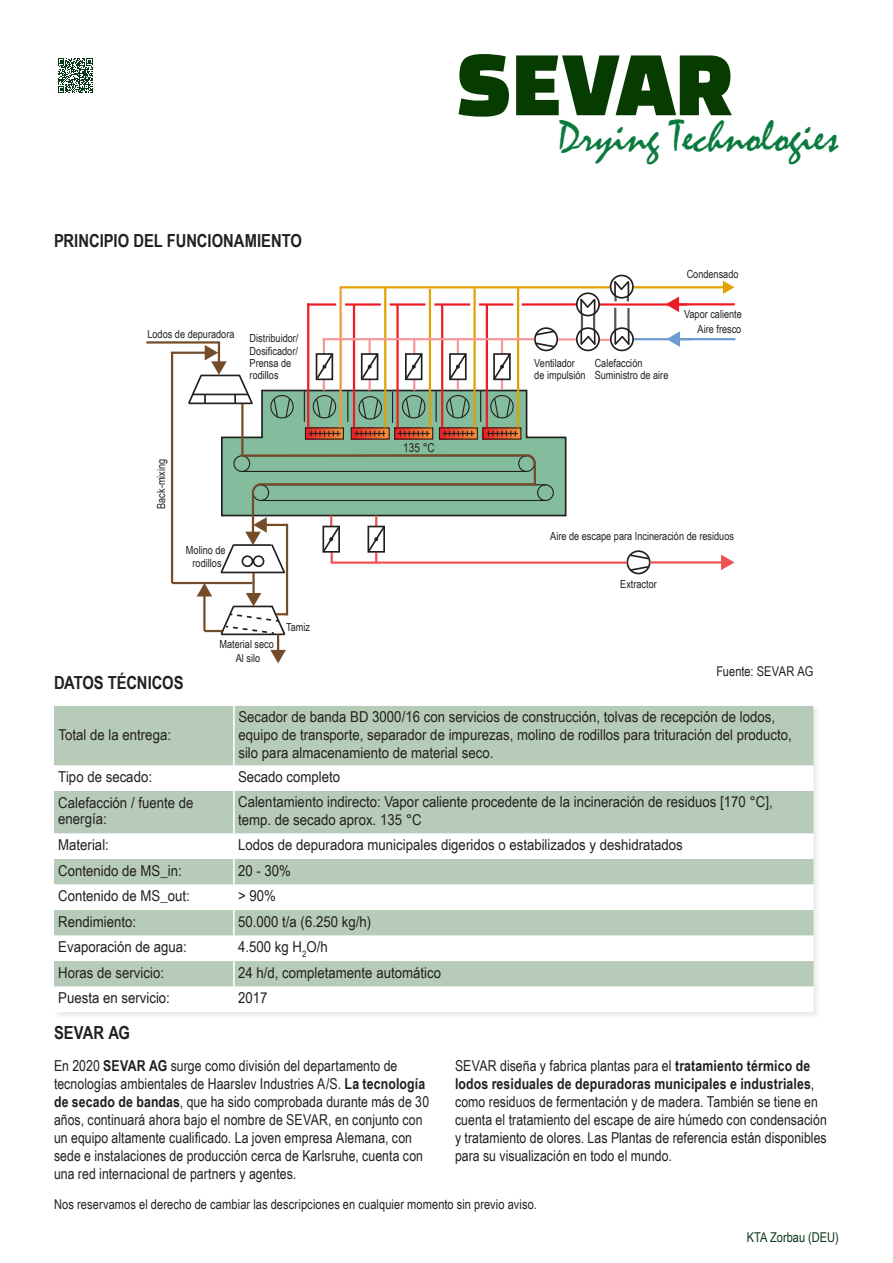
<style>
.page{position:relative;width:893px;height:1263px;background:#fff}
.page>*{position:absolute;margin:0;border:0;box-sizing:border-box;transform-origin:0 0}
.t1{font:95.55px "Changa One";color:#073c00}
.t2{font:45px "Mistral";color:#0a7b3e}
.Intro_tekst{font:700 18px "Arial Narrow";color:#231f20}
.Tussenkop{font:15px/18px "Arial Narrow";color:#231f20}
.Tussenkop-2{font:15px/18px "Arial Narrow";color:#231f20;scale:1.07 1}
.t3{font:13.5px "Arial Narrow";letter-spacing:.005em;color:#231f20}
.t4{font:13.5px "Arial Narrow";color:#09381a}
.t5{font:12.3px "Arial Narrow";color:#231f20}
.t6{font:11.1px/12.3px "Arial Narrow";color:#231f20}
.s1{font-weight:700}
</style>
<div class="page">
<hr style="left:146px;top:341px;width:74px;height:3px;background:#754c29">
<hr style="left:599px;top:303px;width:88px;height:3px;background:#ed1c24">
<hr style="left:677px;top:303px;width:58px;height:2px;background:#ed1c24">
<svg style="left:666px;top:297px;width:13px;height:15px"></svg>
<hr style="left:634px;top:286px;width:91px;height:2px;background:#e1a100">
<svg style="left:723px;top:281px;width:11px;height:13px"></svg>
<svg style="left:666px;top:331px;width:69px;height:16px"></svg>
<hr style="left:633px;top:338px;width:58px;height:2px;background:#6e9cd1">
<hr style="left:650px;top:561px;width:73px;height:2px;background:#f05253">
<svg style="left:721px;top:555px;width:13px;height:15px"></svg>
<hr style="left:171px;top:352px;width:36px;height:2px;background:#754c29">
<hr style="left:171px;top:352px;width:2px;height:231px;background:#754c29">
<div style="left:610px;top:275px;width:24px;height:24px;border:2px solid #221f1f;border-radius:50%"></div>
<hr style="left:252px;top:573px;width:3px;height:22px;background:#754c29">
<hr style="left:172px;top:582px;width:80px;height:2px;background:#754c29">
<svg style="left:187px;top:279px;width:464px;height:296px"></svg>
<hr style="left:286px;top:524px;width:2px;height:91px;background:#754c29">
<svg style="left:197px;top:583px;width:90px;height:80px"></svg>
<div style="left:52px;top:705px;width:769px;height:315px;background:#f2f2f2"></div>
<div style="left:54px;top:706px;width:759px;height:127px;background:#b7ccb8"></div>
<div style="left:54px;top:765px;width:759px;height:26px;background:#fff"></div>
<svg style="left:54px;top:833px;width:759px;height:179px;fill:#fff"></svg>
<hr style="left:233px;top:706px;width:2px;height:59px;background:#fff">
<hr style="left:233px;top:765px;width:2px;height:26px;background:#fff">
<hr style="left:233px;top:791px;width:2px;height:42px;background:#fff">
<hr style="left:233px;top:833px;width:2px;height:26px;background:#fff">
<hr style="left:233px;top:859px;width:2px;height:25px;background:#fff">
<hr style="left:233px;top:884px;width:2px;height:26px;background:#fff">
<hr style="left:233px;top:910px;width:2px;height:25px;background:#fff">
<hr style="left:233px;top:935px;width:2px;height:26px;background:#fff">
<hr style="left:233px;top:961px;width:2px;height:25px;background:#fff">
<hr style="left:233px;top:986px;width:2px;height:26px;background:#fff">
<svg style="left:58px;top:58px;width:35px;height:35px"></svg>
<p class="Intro_tekst" style="left:54px;top:227px;width:249px">PRINCIPIO DEL FUNCIONAMIENTO</p>
<p class="t6" style="left:147px;top:327px;width:89px">Lodos de depuradora</p>
<p class="t6" style="left:250px;top:332px;width:50px">Distribuidor/<br>Dosificador/<br>Prensa de rodillos</p>
<p class="t6" style="left:155px;top:509px;width:51px;rotate:-90deg">Back-mixing</p>
<p class="t6" style="left:186px;top:544px;width:41px;text-align:center">Molino de rodillos</p>
<p class="t6" style="left:286px;top:620px;width:25px">Tamiz</p>
<p class="Intro_tekst" style="left:54px;top:669px;width:131px">DATOS TÉCNICOS</p>
<p class="t6" style="left:219px;top:637px;width:56px;line-height:13.4px;text-align:center">Material seco<br>Al silo</p>
<h1 class="t1" style="left:456px;top:31px;width:279px">SEVAR</h1>
<h2 class="t2" style="left:558px;top:109px;width:282px">Drying Technologies</h2>
<p class="t5" style="left:403px;top:438px;width:33px">135 °C</p>
<p class="t6" style="left:687px;top:268px;width:53px">Condensado</p>
<p class="t6" style="left:684px;top:308px;width:59px">Vapor caliente</p>
<p class="t6" style="left:534px;top:356px;width:53px">Ventilador de impulsión</p>
<p class="t6" style="left:595px;top:356px;width:75px">Calefacción<br>Suministro de aire</p>
<p class="t6" style="left:698px;top:323px;width:45px">Aire fresco</p>
<p class="t6" style="left:550px;top:530px;width:185px">Aire de escape para Incineración de residuos</p>
<p class="t6" style="left:620px;top:578px;width:38px">Extractor</p>
<p class="t3" style="left:716px;top:661px;width:99px">Fuente: SEVAR AG</p>
<p class="Tussenkop-2" style="left:59px;top:725px;width:107px">Total de la entrega:</p>
<p class="Tussenkop-2" style="left:238px;top:707px;width:519px">Secador de banda BD 3000/16 con servicios de construcción, tolvas de recepción de lodos, equipo de transporte, separador de impurezas, molino de rodillos para trituración del producto, silo para almacenamiento de material seco.</p>
<p class="Tussenkop-2" style="left:58px;top:767px;width:89px">Tipo de secado:</p>
<p class="Tussenkop-2" style="left:238px;top:767px;width:97px">Secado completo</p>
<p class="Tussenkop-2" style="left:58px;top:794px;width:128px;line-height:16.5px">Calefacción / fuente de energía:</p>
<p class="Tussenkop-2" style="left:238px;top:792px;width:501px">Calentamiento indirecto: Vapor caliente procedente de la incineración de residuos [170 °C], temp. de secado aprox. 135 °C</p>
<p class="Tussenkop-2" style="left:58px;top:835px;width:49px">Material:</p>
<p class="Tussenkop-2" style="left:238px;top:835px;width:417px">Lodos de depuradora municipales digeridos o estabilizados y deshidratados</p>
<p class="Tussenkop-2" style="left:58px;top:861px;width:117px">Contenido de MS_in:</p>
<p class="Tussenkop-2" style="left:238px;top:861px;width:51px">20 - 30%</p>
<p class="Tussenkop-2" style="left:58px;top:886px;width:124px">Contenido de MS_out:</p>
<p class="Tussenkop-2" style="left:238px;top:886px;width:37px">&gt; 90%</p>
<p class="Tussenkop-2" style="left:58px;top:912px;width:74px">Rendimiento:</p>
<p class="Tussenkop-2" style="left:238px;top:912px;width:126px">50.000 t/a (6.250 kg/h)</p>
<p class="Tussenkop-2" style="left:58px;top:937px;width:122px">Evaporación de agua:</p>
<p class="Tussenkop-2" style="left:238px;top:937px;width:85px">4.500 kg H<sub>2</sub>O/h</p>
<p class="Tussenkop-2" style="left:58px;top:963px;width:100px">Horas de servicio:</p>
<p class="Tussenkop-2" style="left:238px;top:963px;width:191px">24 h/d, completamente automático</p>
<p class="Tussenkop-2" style="left:58px;top:988px;width:106px">Puesta en servicio:</p>
<p class="Tussenkop-2" style="left:238px;top:988px;width:29px">2017</p>
<p class="Intro_tekst" style="left:54px;top:1019px;width:78px">SEVAR AG</p>
<p class="Tussenkop" style="left:54px;top:1056px;width:377px">En 2020 <span class="s1">SEVAR AG</span> surge como división del departamento de tecnologías ambientales de Haarslev Industries A/S. <span class="s1">La tecnología de secado de bandas</span>, que ha sido comprobada durante más de 30 años, continuará ahora bajo el nombre de SEVAR, en conjunto con un equipo altamente cualificado. La joven empresa Alemana, con sede e instalaciones de producción cerca de Karlsruhe, cuenta con una red internacional de partners y agentes.</p>
<p class="Tussenkop" style="left:455px;top:1056px;width:373px">SEVAR diseña y fabrica plantas para el <span class="s1">tratamiento térmico de lodos residuales de depuradoras municipales e industriales</span>, como residuos de fermentación y de madera. También se tiene en cuenta el tratamiento del escape de aire húmedo con condensación y tratamiento de olores. Las Plantas de referencia están disponibles para su visualización en todo el mundo.</p>
<p class="t3" style="left:54px;top:1194px;width:484px">Nos reservamos el derecho de cambiar las descripciones en cualquier momento sin previo aviso.</p>
<p class="t4" style="left:747px;top:1227px;width:94px">KTA Zorbau (DEU)</p>
</div>
